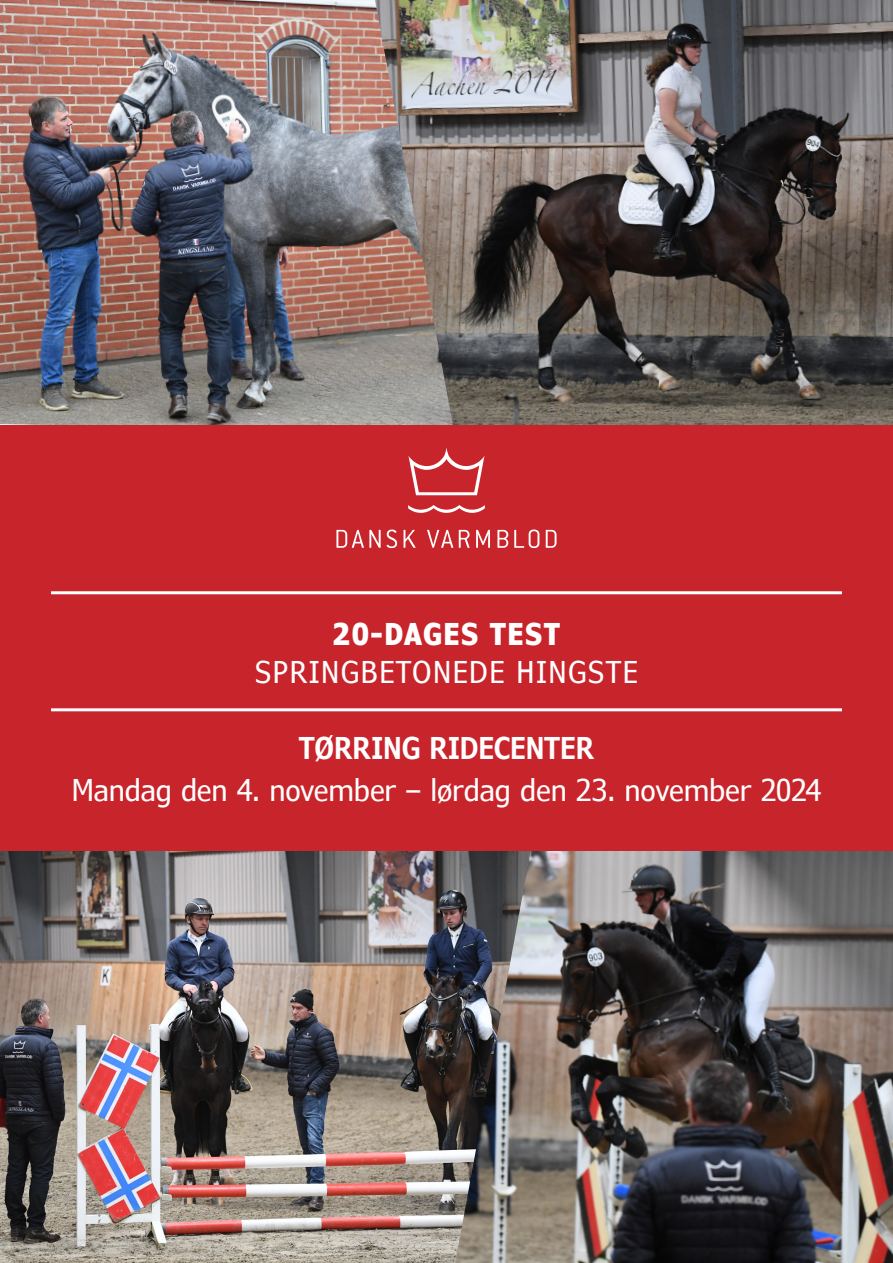
<style>
.page{position:relative;width:893px;height:1263px;background:#fff}
.page>*{position:absolute;margin:0;border:0;box-sizing:border-box;transform-origin:0 0}
.t1{font:condensed 30px "Verdana Pro";color:#fff}
.t2{font:condensed 30px/37.5px "Verdana Pro";letter-spacing:.05em;color:#fff;text-align:center}
.t3{font:600 condensed 30px "Verdana Pro";color:#fff}
.s1{font-weight:700}
</style>
<div class="page">
<img style="left:453px;top:0;width:440px;height:425px">
<img style="left:0;top:850px;width:455px;height:413px">
<img style="left:0;top:0;width:453px;height:425px">
<img style="left:455px;top:850px;width:438px;height:413px">
<div style="left:0;top:425px;width:893px;height:425px;background:#c8242b"></div>
<svg style="left:336px;top:529px;width:61px;height:19px"></svg>
<svg style="left:404px;top:530px;width:12px;height:18px"></svg>
<svg style="left:427px;top:530px;width:26px;height:18px"></svg>
<svg style="left:459px;top:530px;width:11px;height:18px"></svg>
<svg style="left:476px;top:530px;width:14px;height:18px"></svg>
<svg style="left:497px;top:530px;width:11px;height:18px"></svg>
<svg style="left:514px;top:529px;width:25px;height:19px"></svg>
<svg style="left:546px;top:530px;width:10px;height:18px"></svg>
<svg style="left:408px;top:505px;width:77px;height:8px"></svg>
<svg style="left:408px;top:448px;width:76px;height:47px"></svg>
<hr style="left:51px;top:591px;width:791px;height:3px;background:#fff">
<hr style="left:51px;top:708px;width:791px;height:3px;background:#fff">
<p class="t2" style="left:255px;top:616px;width:384px"><span class="s1">20-DAGES TEST<br></span>SPRINGBETONEDE HINGSTE</p>
<p class="t3" style="left:299px;top:728px;width:297px">TØRRING RIDECENTER</p>
<p class="t1" style="left:72px;top:771px;width:751px">Mandag den 4. november – lørdag den 23. november 2024</p>
</div>
